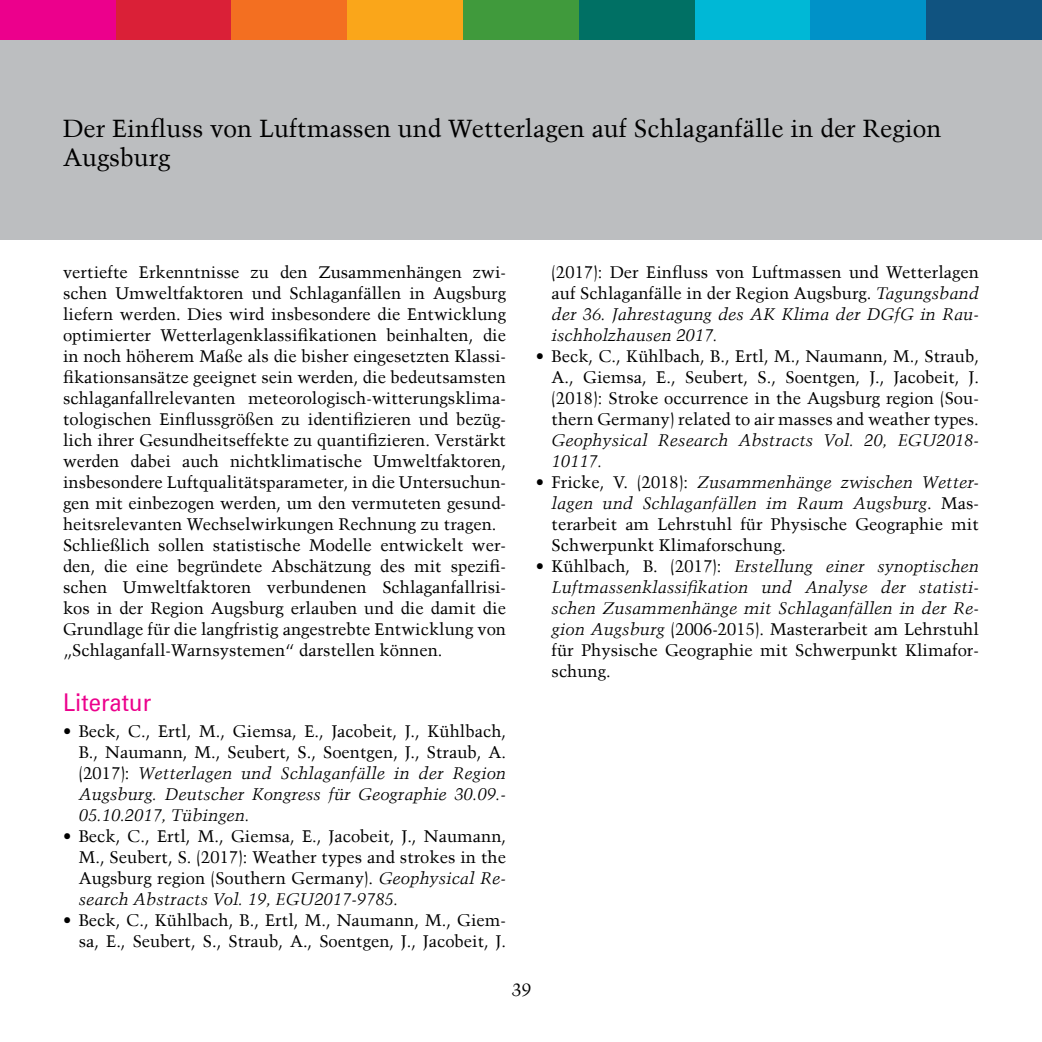
<style>
.page{position:relative;width:1042px;height:1042px;background:#fff}
.page>*{position:absolute;margin:0;border:0;box-sizing:border-box;transform-origin:0 0}
.t1{font:24.5px/29.4px "Trump Mediaeval LT";color:#000}
.t2{font:24.5px "Univers Com 55 Roman";color:#ec008c;scale:.9 1}
.t3{font:17.5px "Trump Mediaeval LT";color:#000}
.t4{font:16.62px/21px "Trump Mediaeval LT";color:#000;text-align:justify}
.t5{font:italic 16.62px/21px "Trump Mediaeval LT";color:#000;text-align:justify}
.s1{font-style:normal}
.s2{font-style:italic}
</style>
<div class="page">
<div style="left:0;top:0;width:1042px;height:240px;background:#bcbec0"></div>
<div style="left:0;top:0;width:116px;height:40px;background:#ec008c"></div>
<div style="left:116px;top:0;width:115px;height:40px;background:#da2037"></div>
<div style="left:231px;top:0;width:116px;height:40px;background:#f36f21"></div>
<div style="left:347px;top:0;width:116px;height:40px;background:#faa61a"></div>
<div style="left:463px;top:0;width:116px;height:40px;background:#409a3c"></div>
<div style="left:579px;top:0;width:115px;height:40px;background:#007064"></div>
<div style="left:694px;top:0;width:116px;height:40px;background:#00b8d6"></div>
<div style="left:810px;top:0;width:116px;height:40px;background:#0092c8"></div>
<div style="left:926px;top:0;width:116px;height:40px;background:#105380"></div>
<h1 class="t1" style="left:63px;top:113px;width:880px">Der Einfluss von Luftmassen und Wetterlagen auf Schlaganfälle in der Region<br>Augsburg</h1>
<p class="t4" style="left:63px;top:261px;width:445px;text-align:left">vertiefte Erkenntnisse zu den Zusammenhängen zwi&shy;schen Umweltfaktoren und Schlaganfällen in Augsburg liefern werden. Dies wird insbesondere die Entwicklung optimierter Wetterlagenklassifikationen beinhalten, die in noch höherem Maße als die bisher eingesetzten Klassi&shy;fikationsansätze geeignet sein werden, die bedeutsamsten schlaganfallrelevanten meteorologisch-witterungsklima&shy;tologischen Einflussgrößen zu identifizieren und bezüg&shy;lich ihrer Gesundheitseffekte zu quantifizieren. Verstärkt werden dabei auch nichtklimatische Umweltfaktoren, insbesondere Luftqualitätsparameter, in die Untersuchun&shy;gen mit einbezogen werden, um den vermuteten gesund&shy;heitsrelevanten Wechselwirkungen Rechnung zu tragen.<br>Schließlich sollen statistische Modelle entwickelt wer&shy;den, die eine begründete Abschätzung des mit spezifi&shy;schen Umweltfaktoren verbundenen Schlaganfallrisi&shy;kos in der Region Augsburg erlauben und die damit die Grundlage für die langfristig angestrebte Entwicklung von „Schlaganfall-Warnsystemen“ darstellen können.</p>
<h1 class="t2" style="left:63px;top:688px;width:100px">Literatur</h1>
<p class="t5" style="left:79px;top:721px;width:429px;text-indent:-16px"><span class="s1">• Beck, C., Ertl, M., Giemsa, E., Jacobeit, J., Kühlbach, B., Naumann, M., Seubert, S., Soentgen, J., Straub, A. (2017):</span> Wetterlagen und Schlaganfälle in der Region Augsburg. Deutscher Kongress für Geographie 30.09.- 05.10.2017, Tübingen.</p>
<p class="t4" style="left:79px;top:826px;width:429px;text-indent:-16px">• Beck, C., Ertl, M., Giemsa, E., Jacobeit, J., Naumann, M., Seubert, S. (2017): Weather types and strokes in the Augsburg region (Southern Germany). <span class="s2">Geophysical Re&shy;search Abstracts Vol. 19, EGU2017-9785.</span></p>
<p class="t4" style="left:63px;top:910px;width:445px;text-align:right">• Beck, C., Kühlbach, B., Ertl, M., Naumann, M., Giem&shy;sa, E., Seubert, S., Straub, A., Soentgen, J., Jacobeit, J.</p>
<p class="t4" style="left:551px;top:261px;width:429px">(2017): Der Einfluss von Luftmassen und Wetterlagen auf Schlaganfälle in der Region Augsburg. <span class="s2">Tagungsband der 36. Jahrestagung des AK Klima der DGfG in Rau&shy;ischholzhausen 2017.</span></p>
<p class="t4" style="left:551px;top:345px;width:429px;text-indent:-16px">• Beck, C., Kühlbach, B., Ertl, M., Naumann, M., Straub, A., Giemsa, E., Seubert, S., Soentgen, J., Jacobeit, J. (2018): Stroke occurrence in the Augsburg region (Sou&shy;thern Germany) related to air masses and weather types.</p>
<p class="t5" style="left:551px;top:429px;width:429px">Geophysical Research Abstracts Vol. 20, EGU2018-<br>10117.</p>
<p class="t4" style="left:551px;top:471px;width:429px;text-indent:-16px">• Fricke, V. (2018): <span class="s2">Zusammenhänge zwischen Wetter&shy;lagen und Schlaganfällen im Raum Augsburg</span>. Mas&shy;terarbeit am Lehrstuhl für Physische Geographie mit Schwerpunkt Klimaforschung.</p>
<p class="t5" style="left:551px;top:555px;width:429px;text-indent:-16px"><span class="s1">• Kühlbach, B. (2017):</span> Erstellung einer synoptischen Luftmassenklassifikation und Analyse der statisti&shy;schen Zusammenhänge mit Schlaganfällen in der Re&shy;gion Augsburg <span class="s1">(2006-2015). Masterarbeit am Lehrstuhl für Physische Geographie mit Schwerpunkt Klimafor&shy;schung.</span></p>
<p class="t3" style="left:512px;top:979px;width:21px">39</p>
</div>
